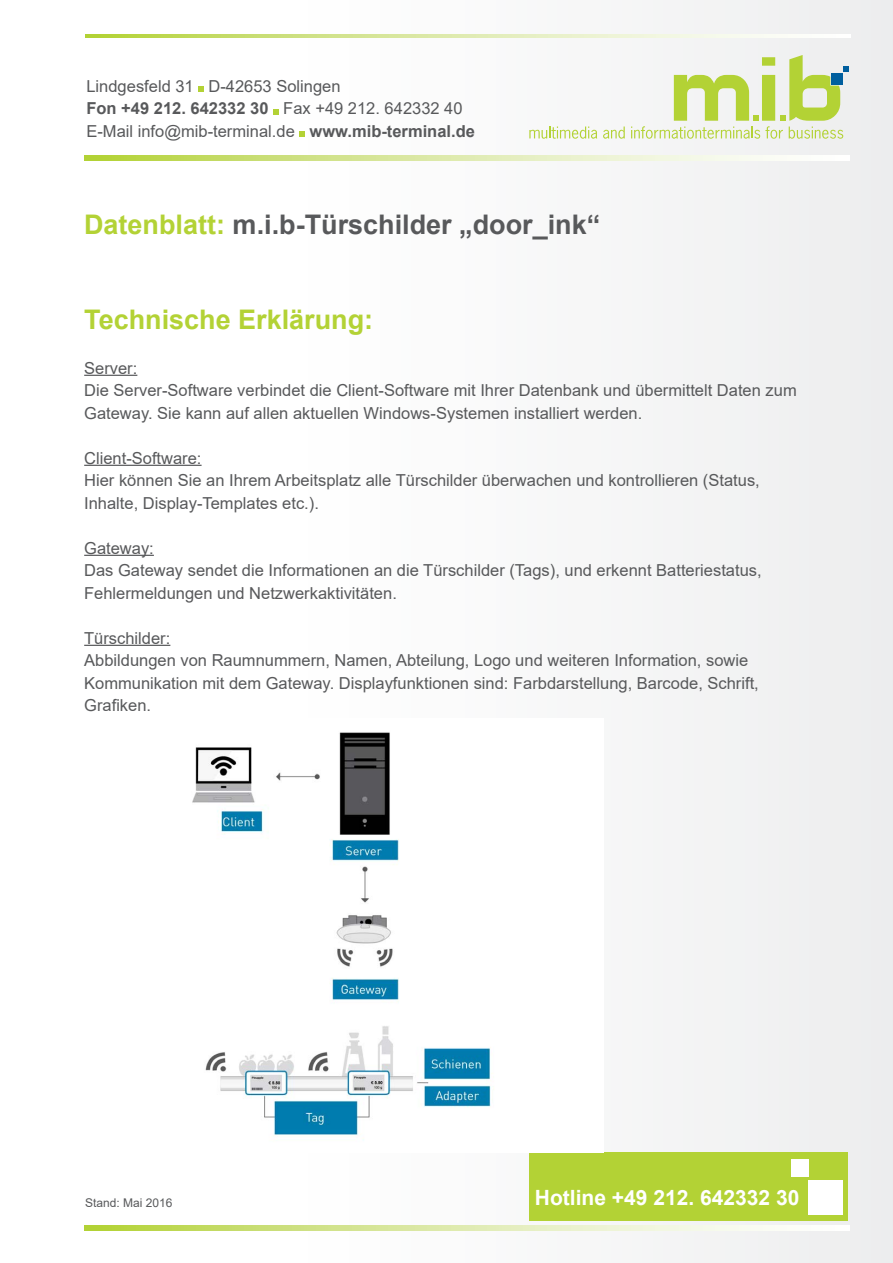
<style>
.page{position:relative;width:893px;height:1263px;background:#fff}
.page>*{position:absolute;margin:0;border:0;box-sizing:border-box;transform-origin:0 0}
.t1{font:700 27px "Arial";color:#58595b}
.t2{font:700 27px "Arial";color:#b3d235}
.t3{font:700 21px "Arial";color:#fff}
.t4{font:16.5px/22.5px "Arial";color:#58595b}
.t5{font:12px "Arial";color:#58595b}
.s1{font-weight:700}
.s2{color:#b3d235}
</style>
<div class="page">
<div style="left:259px;top:0;width:634px;height:1263px;background:#f6f7f7"></div>
<svg style="left:529px;top:127px;width:68px;height:12px"></svg>
<svg style="left:603px;top:127px;width:22px;height:12px"></svg>
<svg style="left:631px;top:55px;width:217px;height:84px"></svg>
<svg style="left:85px;top:156px;width:633px;height:4px;background:#d7e69a"></svg>
<svg style="left:198px;top:86px;width:6px;height:6px"></svg>
<svg style="left:273px;top:109px;width:6px;height:5px"></svg>
<svg style="left:299px;top:131px;width:6px;height:6px"></svg>
<svg style="left:86px;top:34px;width:633px;height:3px;background:#d7e69a"></svg>
<div style="left:529px;top:1152px;width:319px;height:68px;background:#b3d235"></div>
<div style="left:808px;top:1180px;width:35px;height:35px;background:#fff"></div>
<div style="left:791px;top:1159px;width:18px;height:18px;background:#fff"></div>
<svg style="left:85px;top:1226px;width:633px;height:4px;background:#d7e69a"></svg>
<hr style="left:84px;top:375px;width:53px;height:1px;background:#58595b">
<hr style="left:84px;top:465px;width:118px;height:1px;background:#58595b">
<hr style="left:84px;top:555px;width:70px;height:1px;background:#58595b">
<hr style="left:84px;top:645px;width:86px;height:1px;background:#58595b">
<img style="left:192px;top:732px;width:299px;height:403px">
<p class="t4" style="left:86px;top:75px;width:390px">Lindgesfeld 31 D-42653 Solingen<br><span class="s1">Fon +49 212. 642332 30</span> Fax +49 212. 642332 40<br>E-Mail info@mib-terminal.de <span class="s1">www.mib-terminal.de</span></p>
<h1 class="t1" style="left:84px;top:205px;width:518px"><span class="s2">Datenblatt:</span> m.i.b-Türschilder „door_ink“</h1>
<h1 class="t2" style="left:84px;top:300px;width:291px">Technische Erklärung:</h1>
<p class="t4" style="left:84px;top:356px;width:714px">Server:<br>Die Server-Software verbindet die Client-Software mit Ihrer Datenbank und übermittelt Daten zum<br>Gateway. Sie kann auf allen aktuellen Windows-Systemen installiert werden.</p>
<p class="t4" style="left:84px;top:446px;width:677px">Client-Software:<br>Hier können Sie an Ihrem Arbeitsplatz alle Türschilder überwachen und kontrollieren (Status,<br>Inhalte, Display-Templates etc.).</p>
<p class="t4" style="left:84px;top:536px;width:679px">Gateway:<br>Das Gateway sendet die Informationen an die Türschilder (Tags), und erkennt Batteriestatus,<br>Fehlermeldungen und Netzwerkaktivitäten.</p>
<p class="t4" style="left:84px;top:626px;width:676px">Türschilder:<br>Abbildungen von Raumnummern, Namen, Abteilung, Logo und weiteren Information, sowie Kommunikation mit dem Gateway. Displayfunktionen sind: Farbdarstellung, Barcode, Schrift, Grafiken.</p>
<p class="t5" style="left:85px;top:1194px;width:89px">Stand: Mai 2016</p>
<p class="t3" style="left:535px;top:1183px;width:266px">Hotline +49 212. 642332 30</p>
</div>
